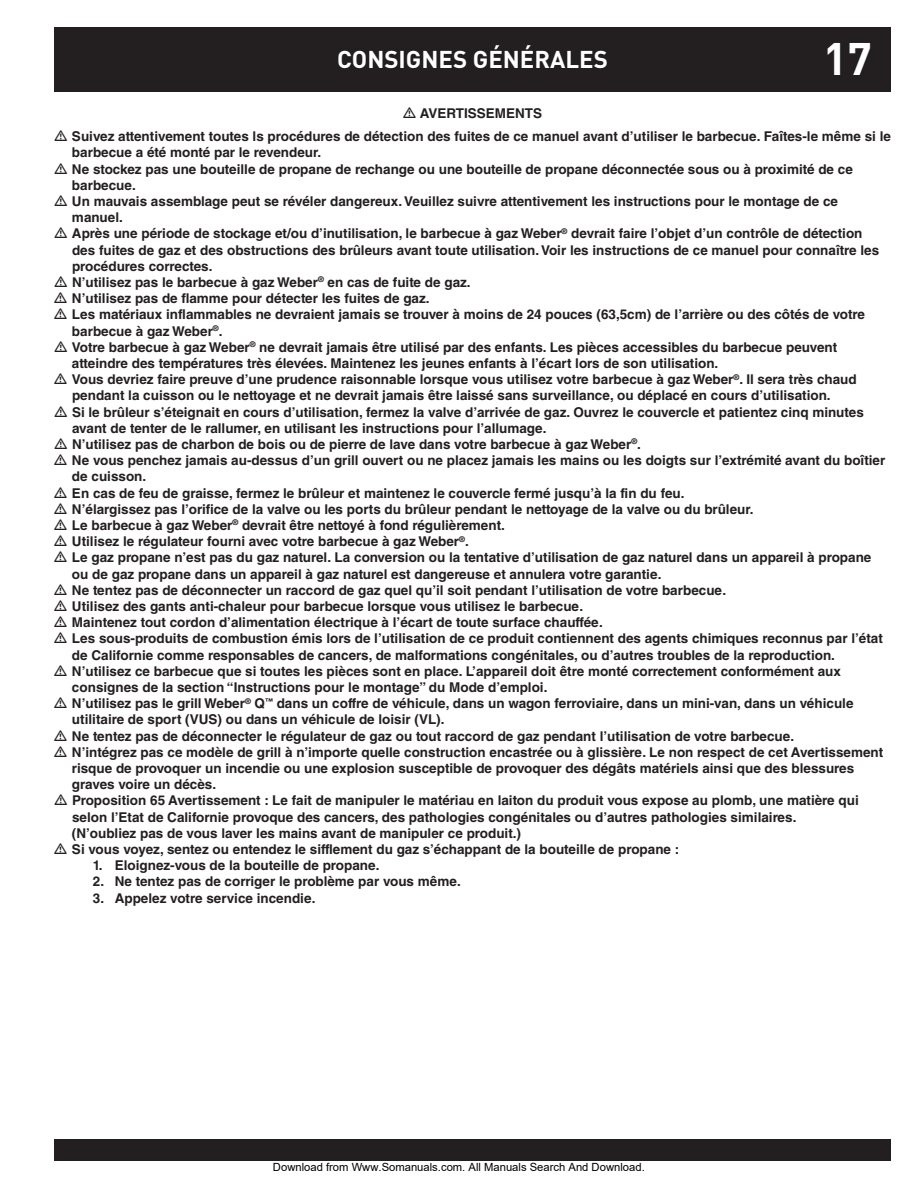
<style>
.page{position:relative;width:918px;height:1188px;background:#fff}
.page>*{position:absolute;margin:0;border:0;box-sizing:border-box;transform-origin:0 0}
.t1{font:45px "DI Nkerned";color:#fff}
.t2{font:24px "DI Nkerned";color:#fff}
.t3{font:700 13.5px/16.2px "Helvetica LT Std";color:#231f20;text-align:center}
.t4{font:11.25px "Arial";color:#000}
</style>
<div class="page">
<div style="left:54px;top:27px;width:837px;height:65px;background:#231f20"></div>
<div style="left:54px;top:1139px;width:837px;height:22px;background:#231f20"></div>
<h2 class="t2" style="left:337px;top:51px;width:272px">CONSIGNES GÉNÉRALES</h2>
<h1 class="t1" style="left:823px;top:43px;width:50px">17</h1>
<p class="t3" style="left:72px;top:103px;width:820px;line-height:23px">AVERTISSEMENTS<br>Suivez attentivement toutes ls procédures de détection des fuites de ce manuel avant d’utiliser le barbecue. Faîtes-le même si le</p>
<p class="t3" style="left:72px;top:146px;width:815px;text-align:left">barbecue a été monté par le revendeur.<br>Ne stockez pas une bouteille de propane de rechange ou une bouteille de propane déconnectée sous ou à proximité de ce barbecue.<br>Un mauvais assemblage peut se révéler dangereux. Veuillez suivre attentivement les instructions pour le montage de ce manuel.<br>Après une période de stockage et/ou d’inutilisation, le barbecue à gaz Weber<sup>®</sup> devrait faire l’objet d’un contrôle de détection des fuites de gaz et des obstructions des brûleurs avant toute utilisation. Voir les instructions de ce manuel pour connaître les procédures correctes.<br>N’utilisez pas le barbecue à gaz Weber<sup>®</sup> en cas de fuite de gaz.<br>N’utilisez pas de flamme pour détecter les fuites de gaz.<br>Les matériaux inflammables ne devraient jamais se trouver à moins de 24 pouces (63,5cm) de l’arrière ou des côtés de votre barbecue à gaz Weber<sup>®</sup>.<br>Votre barbecue à gaz Weber<sup>®</sup> ne devrait jamais être utilisé par des enfants. Les pièces accessibles du barbecue peuvent atteindre des températures très élevées. Maintenez les jeunes enfants à l’écart lors de son utilisation.<br>Vous devriez faire preuve d’une prudence raisonnable lorsque vous utilisez votre barbecue à gaz Weber<sup>®</sup>. Il sera très chaud pendant la cuisson ou le nettoyage et ne devrait jamais être laissé sans surveillance, ou déplacé en cours d’utilisation.<br>Si le brûleur s’éteignait en cours d’utilisation, fermez la valve d’arrivée de gaz. Ouvrez le couvercle et patientez cinq minutes avant de tenter de le rallumer, en utilisant les instructions pour l’allumage.<br>N’utilisez pas de charbon de bois ou de pierre de lave dans votre barbecue à gaz Weber<sup>®</sup>.<br>Ne vous penchez jamais au-dessus d’un grill ouvert ou ne placez jamais les mains ou les doigts sur l’extrémité avant du boîtier de cuisson.<br>En cas de feu de graisse, fermez le brûleur et maintenez le couvercle fermé jusqu’à la fin du feu.<br>N’élargissez pas l’orifice de la valve ou les ports du brûleur pendant le nettoyage de la valve ou du brûleur.<br>Le barbecue à gaz Weber<sup>®</sup> devrait être nettoyé à fond régulièrement.<br>Utilisez le régulateur fourni avec votre barbecue à gaz Weber<sup>®</sup>.<br>Le gaz propane n’est pas du gaz naturel. La conversion ou la tentative d’utilisation de gaz naturel dans un appareil à propane ou de gaz propane dans un appareil à gaz naturel est dangereuse et annulera votre garantie.<br>Ne tentez pas de déconnecter un raccord de gaz quel qu’il soit pendant l’utilisation de votre barbecue.<br>Utilisez des gants anti-chaleur pour barbecue lorsque vous utilisez le barbecue.<br>Maintenez tout cordon d’alimentation électrique à l’écart de toute surface chauffée.<br>Les sous-produits de combustion émis lors de l’utilisation de ce produit contiennent des agents chimiques reconnus par l’état de Californie comme responsables de cancers, de malformations congénitales, ou d’autres troubles de la reproduction.<br>N’utilisez ce barbecue que si toutes les pièces sont en place. L’appareil doit être monté correctement conformément aux consignes de la section “Instructions pour le montage” du Mode d’emploi.<br>N’utilisez pas le grill Weber<sup>®</sup> Q<sup>™</sup> dans un coffre de véhicule, dans un wagon ferroviaire, dans un mini-van, dans un véhicule utilitaire de sport (VUS) ou dans un véhicule de loisir (VL).<br>Ne tentez pas de déconnecter le régulateur de gaz ou tout raccord de gaz pendant l’utilisation de votre barbecue.<br>N’intégrez pas ce modèle de grill à n’importe quelle construction encastrée ou à glissière. Le non respect de cet Avertissement risque de provoquer un incendie ou une explosion susceptible de provoquer des dégâts matériels ainsi que des blessures graves voire un décès.<br>Proposition 65 Avertissement : Le fait de manipuler le matériau en laiton du produit vous expose au plomb, une matière qui selon l’Etat de Californie provoque des cancers, des pathologies congénitales ou d’autres pathologies similaires.<br>(N’oubliez pas de vous laver les mains avant de manipuler ce produit.)<br>Si vous voyez, sentez ou entendez le sifflement du gaz s’échappant de la bouteille de propane :</p>
<p class="t3" style="left:93px;top:858px;width:288px">1. Eloignez-vous de la bouteille de propane.</p>
<p class="t3" style="left:93px;top:875px;width:369px">2. Ne tentez pas de corriger le problème par vous même.</p>
<p class="t3" style="left:93px;top:891px;width:224px">3. Appelez votre service incendie.</p>
<p class="t4" style="left:273px;top:1160px;width:373px">Download from Www.Somanuals.com. All Manuals Search And Download.</p>
</div>
